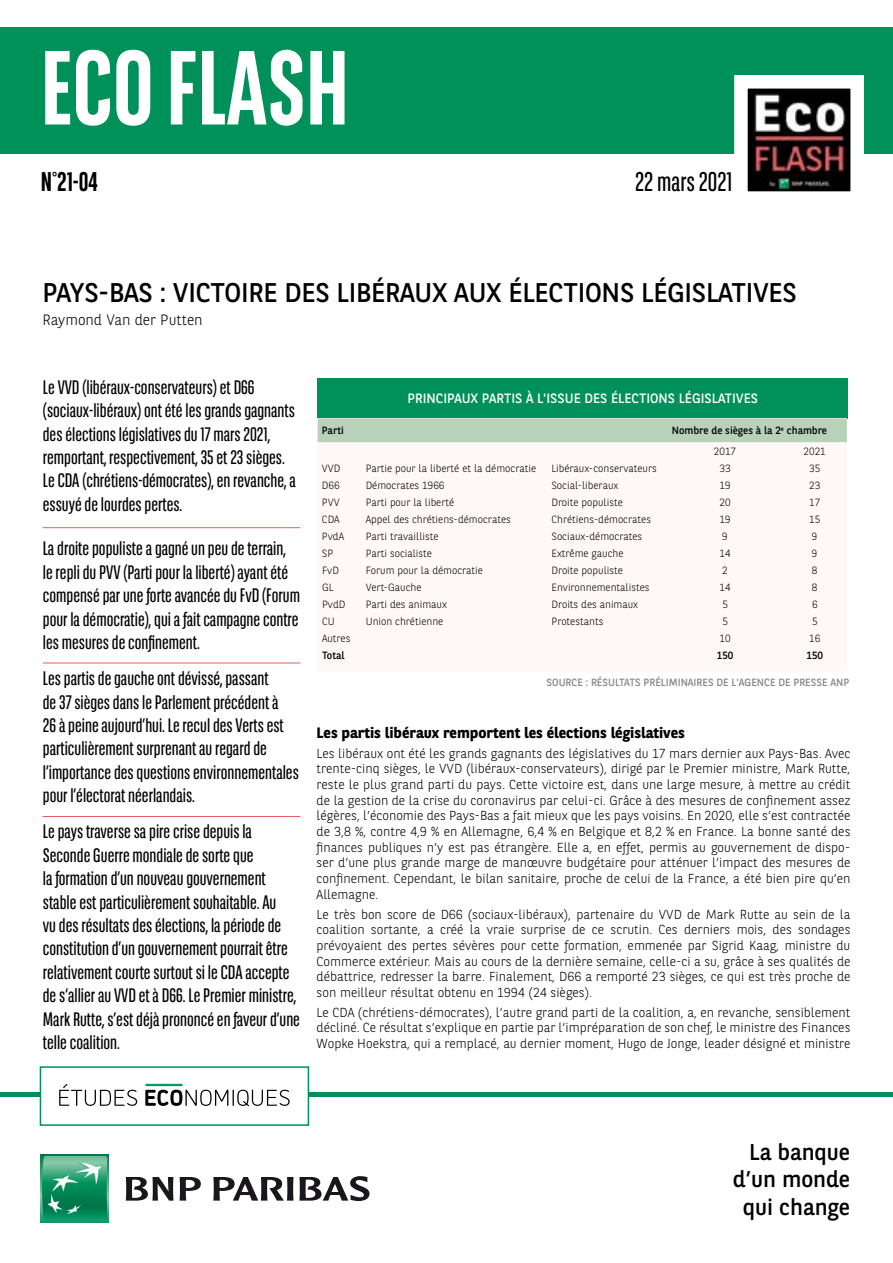
<style>
.page{position:relative;width:893px;height:1263px;background:#fff}
.page>*{position:absolute;margin:0;border:0;box-sizing:border-box;transform-origin:0 0}
.t1{font:700 105px "BNPP Sans Condensed";color:#fff}
.t2{font:27px "BNPP Sans";letter-spacing:-.01em;color:#000}
.t3{font:27px "BNPP Sans Condensed";color:#000}
.t4{font:700 27px "BNPP Sans Condensed";color:#000}
.t5{font:22.8px/27.3px "BNPP Sans";color:#000;text-align:right}
.t6{font:19.5px/23.4px "BNPP Sans Condensed";color:#000}
.t7{font:700 15px "BNPP Sans";color:#000}
.t8{font:300 15px "BNPP Sans";color:#000}
.t9{font:13.5px "BNPP Sans";color:#fff}
.t10{font:300 13.05px/15.6px "BNPP Sans";color:#000;text-align:justify}
.t11{font:300 10.5px "BNPP Sans";color:#000}
.t12{font:10.5px "BNPP Sans";color:#878787}
.t13{font:10.5px/20.4px "BNPP Sans";color:#000}
.s1{font-weight:300}
</style>
<div class="page">
<div style="left:1px;top:27px;width:892px;height:127px;background:#00915b"></div>
<hr style="left:0;top:1093px;width:893px;height:4px;background:#00915b">
<svg style="left:41px;top:1155px;width:68px;height:68px"></svg>
<svg style="left:42px;top:1156px;width:65px;height:64px;background:#35a178"></svg>
<svg style="left:126px;top:1177px;width:47px;height:23px"></svg>
<svg style="left:180px;top:1177px;width:21px;height:23px"></svg>
<svg style="left:213px;top:1176px;width:156px;height:25px"></svg>
<svg style="left:734px;top:75px;width:130px;height:117px;background:#7b7272"></svg>
<div style="left:40px;top:1066px;width:269px;height:60px;background:#fff;border:2px solid #00915b"></div>
<svg style="left:59px;top:1084px;width:78px;height:22px"></svg>
<svg style="left:145px;top:1084px;width:145px;height:22px"></svg>
<hr style="left:43px;top:527px;width:257px;height:1px;background:#eb5c61">
<hr style="left:43px;top:663px;width:257px;height:1px;background:#eb5c61">
<hr style="left:43px;top:816px;width:257px;height:1px;background:#eb5c61">
<div style="left:318px;top:378px;width:530px;height:40px;background:#00915b"></div>
<div style="left:318px;top:418px;width:529px;height:253px;background:#fef8f7"></div>
<div style="left:318px;top:418px;width:529px;height:24px;background:#b7d1ba"></div>
<svg style="left:318px;top:442px;width:529px;height:1px"></svg>
<h1 class="t1" style="left:41px;top:27px;width:310px">ECO FLASH</h1>
<h2 class="t4" style="left:41px;top:166px;width:58px">N°21-04</h2>
<h2 class="t3" style="left:635px;top:165px;width:99px">22 mars 2021</h2>
<h2 class="t2" style="left:42px;top:275px;width:756px">PAYS-BAS : VICTOIRE DES LIBÉRAUX AUX ÉLECTIONS LÉGISLATIVES</h2>
<p class="t8" style="left:42px;top:309px;width:162px">Raymond Van der Putten</p>
<p class="t6" style="left:43px;top:375px;width:254px">Le VVD (libéraux-conservateurs) et D66 (sociaux-libéraux) ont été les grands gagnants des élections législatives du 17 mars 2021, remportant, respectivement, 35 et 23 sièges.<br>Le CDA (chrétiens-démocrates), en revanche, a essuyé de lourdes pertes.</p>
<h3 class="t6" style="left:43px;top:537px;width:259px">La droite populiste a gagné un peu de terrain, le repli du PVV (Parti pour la liberté) ayant été compensé par une forte avancée du FvD (Forum pour la démocratie), qui a fait campagne contre les mesures de confinement.</h3>
<p class="t6" style="left:43px;top:666px;width:257px">Les partis de gauche ont dévissé, passant<br>de 37 sièges dans le Parlement précédent à<br>26 à peine aujourd’hui. Le recul des Verts est particulièrement surprenant au regard de l’importance des questions environnementales pour l’électorat néerlandais.</p>
<p class="t6" style="left:43px;top:820px;width:259px">Le pays traverse sa pire crise depuis la Seconde Guerre mondiale de sorte que<br>la formation d’un nouveau gouvernement stable est particulièrement souhaitable. Au<br>vu des résultats des élections, la période de constitution d’un gouvernement pourrait être relativement courte surtout si le CDA accepte de s’allier au VVD et à D66. Le Premier ministre, Mark Rutte, s’est déjà prononcé en faveur d’une telle coalition.</p>
<p class="t9" style="left:407px;top:389px;width:352px">PRINCIPAUX PARTIS À L'ISSUE DES ÉLECTIONS LÉGISLATIVES</p>
<p class="t13" style="left:322px;top:420px;width:24px">Parti</p>
<p class="t13" style="left:714px;top:420px;width:115px;text-indent:-42px">Nombre de sièges à la 2<sup>e</sup> chambre<br><span class="s1">2017</span></p>
<p class="t11" style="left:803px;top:444px;width:24px">2021</p>
<p class="t11" style="left:322px;top:461px;width:20px">VVD</p>
<p class="t11" style="left:366px;top:461px;width:172px">Partie pour la liberté et la démocratie</p>
<p class="t11" style="left:551px;top:461px;width:107px">Libéraux-conservateurs</p>
<p class="t11" style="left:719px;top:461px;width:13px">33</p>
<p class="t11" style="left:809px;top:461px;width:13px">35</p>
<p class="t11" style="left:322px;top:478px;width:19px">D66</p>
<p class="t11" style="left:366px;top:478px;width:80px">Démocrates 1966</p>
<p class="t11" style="left:551px;top:478px;width:69px">Social-liberaux</p>
<p class="t11" style="left:719px;top:478px;width:13px">19</p>
<p class="t11" style="left:809px;top:478px;width:13px">23</p>
<p class="t11" style="left:322px;top:495px;width:19px">PVV</p>
<p class="t11" style="left:366px;top:495px;width:90px">Parti pour la liberté</p>
<p class="t11" style="left:551px;top:495px;width:73px">Droite populiste</p>
<p class="t11" style="left:719px;top:495px;width:13px">20</p>
<p class="t11" style="left:809px;top:495px;width:13px">17</p>
<p class="t11" style="left:322px;top:512px;width:19px">CDA</p>
<p class="t11" style="left:366px;top:512px;width:147px">Appel des chrétiens-démocrates</p>
<p class="t11" style="left:551px;top:512px;width:101px">Chrétiens-démocrates</p>
<p class="t11" style="left:719px;top:512px;width:13px">19</p>
<p class="t11" style="left:809px;top:512px;width:13px">15</p>
<p class="t11" style="left:322px;top:529px;width:24px">PvdA</p>
<p class="t11" style="left:366px;top:529px;width:74px">Parti travailliste</p>
<p class="t11" style="left:551px;top:529px;width:92px">Sociaux-démocrates</p>
<p class="t11" style="left:722px;top:529px;width:7px">9</p>
<p class="t11" style="left:812px;top:529px;width:7px">9</p>
<p class="t11" style="left:322px;top:546px;width:13px">SP</p>
<p class="t11" style="left:366px;top:546px;width:68px">Parti socialiste</p>
<p class="t11" style="left:551px;top:546px;width:74px">Extrême gauche</p>
<p class="t11" style="left:719px;top:546px;width:13px">14</p>
<p class="t11" style="left:812px;top:546px;width:7px">9</p>
<p class="t11" style="left:322px;top:563px;width:19px">FvD</p>
<p class="t11" style="left:366px;top:563px;width:119px">Forum pour la démocratie</p>
<p class="t11" style="left:551px;top:563px;width:73px">Droite populiste</p>
<p class="t11" style="left:722px;top:563px;width:7px">2</p>
<p class="t11" style="left:812px;top:563px;width:7px">8</p>
<p class="t11" style="left:322px;top:580px;width:13px">GL</p>
<p class="t11" style="left:366px;top:580px;width:57px">Vert-Gauche</p>
<p class="t11" style="left:551px;top:580px;width:100px">Environnementalistes</p>
<p class="t11" style="left:719px;top:580px;width:13px">14</p>
<p class="t11" style="left:812px;top:580px;width:7px">8</p>
<p class="t11" style="left:322px;top:597px;width:25px">PvdD</p>
<p class="t11" style="left:366px;top:597px;width:83px">Parti des animaux</p>
<p class="t11" style="left:551px;top:597px;width:88px">Droits des animaux</p>
<p class="t11" style="left:722px;top:597px;width:7px">5</p>
<p class="t11" style="left:812px;top:597px;width:7px">6</p>
<p class="t11" style="left:322px;top:614px;width:14px">CU</p>
<p class="t11" style="left:366px;top:614px;width:79px">Union chrétienne</p>
<p class="t11" style="left:551px;top:614px;width:53px">Protestants</p>
<p class="t11" style="left:722px;top:614px;width:7px">5</p>
<p class="t11" style="left:812px;top:614px;width:7px">5</p>
<p class="t11" style="left:322px;top:631px;width:30px">Autres</p>
<p class="t11" style="left:720px;top:631px;width:13px">10</p>
<p class="t11" style="left:809px;top:631px;width:13px">16</p>
<p class="t13" style="left:322px;top:645px;width:24px">Total</p>
<p class="t13" style="left:717px;top:645px;width:18px">150</p>
<p class="t13" style="left:806px;top:645px;width:18px">150</p>
<p class="t12" style="left:546px;top:675px;width:304px">SOURCE : RÉSULTATS PRÉLIMINAIRES DE L'AGENCE DE PRESSE ANP</p>
<p class="t7" style="left:317px;top:722px;width:370px">Les partis libéraux remportent les élections législatives</p>
<p class="t10" style="left:317px;top:745px;width:535px">Les libéraux ont été les grands gagnants des législatives du 17 mars dernier aux Pays-Bas. Avec trente-cinq sièges, le VVD (libéraux-conservateurs), dirigé par le Premier ministre, Mark Rutte, reste le plus grand parti du pays. Cette victoire est, dans une large mesure, à mettre au crédit de la gestion de la crise du coronavirus par celui-ci. Grâce à des mesures de confinement assez légères, l’économie des Pays-Bas a fait mieux que les pays voisins. En 2020, elle s’est contractée de 3,8 %, contre 4,9 % en Allemagne, 6,4 % en Belgique et 8,2 % en France. La bonne santé des finances publiques n’y est pas étrangère. Elle a, en effet, permis au gouvernement de dispo&shy;ser d’une plus grande marge de manœuvre budgétaire pour atténuer l’impact des mesures de confinement. Cependant, le bilan sanitaire, proche de celui de la France, a été bien pire qu’en Allemagne.</p>
<p class="t10" style="left:317px;top:905px;width:535px">Le très bon score de D66 (sociaux-libéraux), partenaire du VVD de Mark Rutte au sein de la coalition sortante, a créé la vraie surprise de ce scrutin. Ces derniers mois, des sondages prévoyaient des pertes sévères pour cette formation, emmenée par Sigrid Kaag, ministre du Commerce extérieur. Mais au cours de la dernière semaine, celle-ci a su, grâce à ses qualités de débattrice, redresser la barre. Finalement, D66 a remporté 23 sièges, ce qui est très proche de son meilleur résultat obtenu en 1994 (24 sièges).</p>
<p class="t10" style="left:317px;top:1004px;width:535px">Le CDA (chrétiens-démocrates), l’autre grand parti de la coalition, a, en revanche, sensiblement décliné. Ce résultat s’explique en partie par l’impréparation de son chef, le ministre des Finances Wopke Hoekstra, qui a remplacé, au dernier moment, Hugo de Jonge, leader désigné et ministre</p>
<h3 class="t5" style="left:733px;top:1137px;width:119px">La banque d’un monde qui change</h3>
</div>
